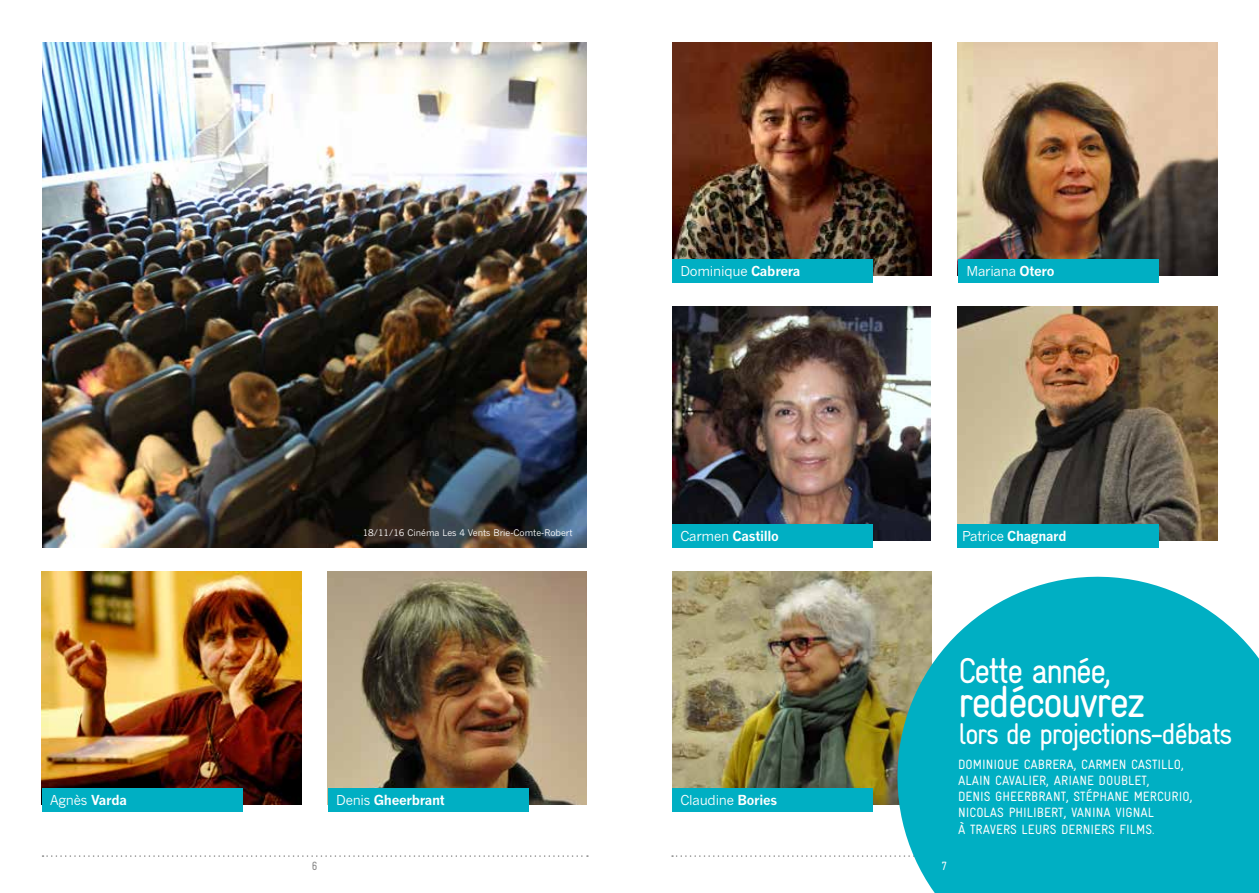
<style>
.page{position:relative;width:1259px;height:893px;background:#fff}
.page>*{position:absolute;margin:0;border:0;box-sizing:border-box;transform-origin:0 0}
.t1{font:45px "Gravur Condensed";letter-spacing:-.06em;color:#fff}
.t2{font:36px "Gravur Condensed";letter-spacing:-.06em;color:#fff}
.t3{font:30px "Gravur Condensed";letter-spacing:-.06em;color:#fff}
.t4{font:13.5px/16.2px "Gravur Condensed";color:#fff}
.t5{font:13.5px "News Gothic";letter-spacing:-.02em;color:#fff}
.t6{font:700 13.5px "News Gothic";letter-spacing:-.02em;color:#fff}
.t7{font:12px "Gravur Condensed";color:#878787}
.t8{font:12px "Gravur Condensed";color:#fff}
.t9{font:9px "News Gothic";color:#fff}
.s1{font-weight:700}
.s2{font-weight:400}
</style>
<div class="page">
<svg style="left:43px;top:855px;width:545px;height:2px"></svg>
<svg style="left:672px;top:855px;width:215px;height:2px"></svg>
<img style="left:672px;top:571px;width:217px;height:233px">
<div style="left:672px;top:788px;width:201px;height:24px;background:#00afc3"></div>
<img style="left:42px;top:571px;width:259px;height:233px">
<div style="left:42px;top:788px;width:201px;height:24px;background:#00afc3"></div>
<img style="left:328px;top:571px;width:259px;height:233px">
<div style="left:328px;top:788px;width:201px;height:24px;background:#00afc3"></div>
<svg style="left:889px;top:571px;width:370px;height:322px;background:#23b5c4"></svg>
<img style="left:672px;top:43px;width:259px;height:233px">
<img style="left:672px;top:307px;width:258px;height:233px">
<img style="left:958px;top:307px;width:259px;height:233px">
<div style="left:672px;top:259px;width:201px;height:24px;background:#00afc3"></div>
<div style="left:672px;top:524px;width:201px;height:23px;background:#00afc3"></div>
<div style="left:957px;top:524px;width:202px;height:23px;background:#00afc3"></div>
<img style="left:958px;top:43px;width:259px;height:233px">
<div style="left:958px;top:259px;width:201px;height:24px;background:#00afc3"></div>
<img style="left:43px;top:43px;width:544px;height:504px">
<p class="t9" style="left:363px;top:527px;width:211px">18/11/16 Cinéma Les 4 Vents Brie-Comte-Robert</p>
<p class="t5" style="left:680px;top:263px;width:121px">Dominique <span class="s1">Cabrera</span></p>
<p class="t5" style="left:966px;top:263px;width:89px">Mariana <span class="s1">Otero</span></p>
<p class="t6" style="left:680px;top:528px;width:100px"><span class="s2">Carmen</span> Castillo</p>
<p class="t6" style="left:962px;top:528px;width:106px"><span class="s2">Patrice</span> Chagnard</p>
<p class="t5" style="left:50px;top:792px;width:78px">Agnès <span class="s1">Varda</span></p>
<p class="t6" style="left:336px;top:792px;width:110px"><span class="s2">Denis</span> Gheerbrant</p>
<p class="t5" style="left:680px;top:792px;width:98px">Claudine <span class="s1">Bories</span></p>
<p class="t7" style="left:312px;top:859px;width:7px">6</p>
<p class="t8" style="left:941px;top:859px;width:7px">7</p>
<h2 class="t2" style="left:958px;top:650px;width:155px">Cette année,</h2>
<h1 class="t1" style="left:958px;top:676px;width:189px">redécouvrez</h1>
<h3 class="t3" style="left:958px;top:717px;width:276px">lors de projections-débats</h3>
<p class="t4" style="left:958px;top:756px;width:236px">DOMINIQUE CABRERA, CARMEN CASTILLO, ALAIN CAVALIER, ARIANE DOUBLET,<br>DENIS GHEERBRANT, STÉPHANE MERCURIO, NICOLAS PHILIBERT, VANINA VIGNAL<br>À TRAVERS LEURS DERNIERS FILMS.</p>
</div>
